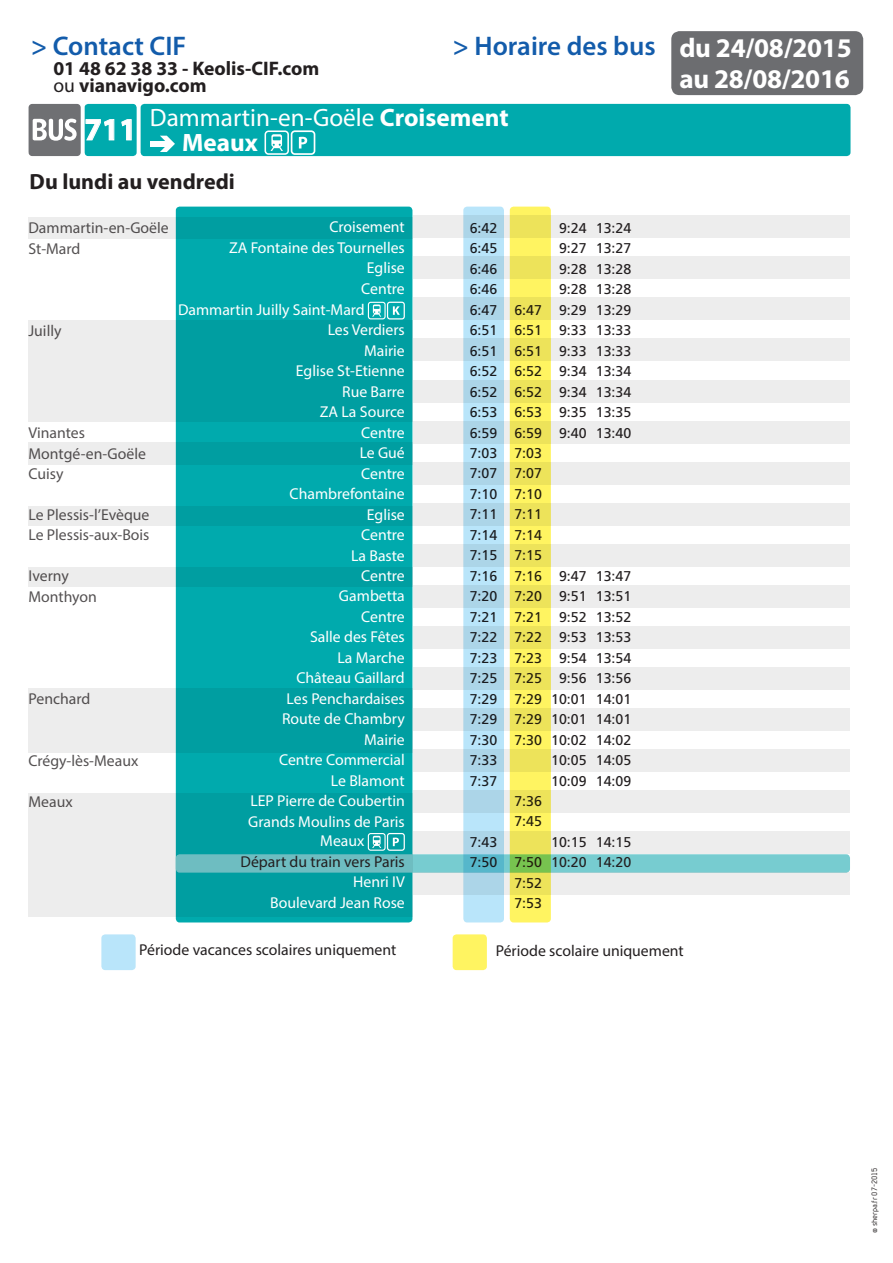
<style>
.page{position:relative;width:893px;height:1263px;background:#fff}
.page>*{position:absolute;margin:0;border:0;box-sizing:border-box;transform-origin:0 0}
.t1{font:700 31.35px "Myriad Pro";color:#fff}
.t2{font:700 27.15px/30.5px "Myriad Pro";letter-spacing:-.01em;color:#fff}
.t3{font:600 27px "Myriad Pro";color:#135cab}
.t4{font:25.2px/25.2px "Myriad Pro";color:#fff}
.t5{font:700 22.05px "Myriad Pro";color:#231f20}
.t6{font:700 19.65px/16.4px "Myriad Pro";color:#231f20}
.t7{font:15.75px/20.4px "Myriad Pro";color:#fff;text-align:right}
.t8{font:15.75px/20.4px "Myriad Pro";color:#231f20}
.t9{font:14.1px/20.4px "Frutiger";color:#231f20}
.t10{font:7.5px "Beta Sans";letter-spacing:-.01em;color:#231f20}
.s1{font-weight:400}
.s2{font-weight:700}
</style>
<div class="page">
<div style="left:671px;top:31px;width:192px;height:64px;background:#6c6d70;border-radius:8px"></div>
<div style="left:141px;top:104px;width:709px;height:52px;background:#00aaad;border-radius:4px"></div>
<div style="left:150px;top:141px;width:19px;height:5px;background:#fff"></div>
<svg style="left:160px;top:136px;width:15px;height:16px"></svg>
<div style="left:84px;top:104px;width:53px;height:52px;background:#00aaad;border-radius:4px"></div>
<div style="left:25px;top:100px;width:59px;height:60px;background:#6f7073;border:4px solid #fff;border-radius:5px"></div>
<svg style="left:33px;top:119px;width:44px;height:22px"></svg>
<svg style="left:85px;top:119px;width:29px;height:22px"></svg>
<svg style="left:121px;top:119px;width:11px;height:22px"></svg>
<svg style="left:265px;top:130px;width:50px;height:25px"></svg>
<div style="left:176px;top:207px;width:236px;height:715px;background:#00aaad;border-radius:4px"></div>
<svg style="left:28px;top:217px;width:385px;height:22px;fill:#009ea1"></svg>
<svg style="left:28px;top:320px;width:385px;height:102px;fill:#009ea1"></svg>
<svg style="left:28px;top:442px;width:385px;height:22px;fill:#009ea1"></svg>
<svg style="left:28px;top:506px;width:385px;height:19px;fill:#009ea1"></svg>
<svg style="left:28px;top:567px;width:385px;height:19px;fill:#009ea1"></svg>
<svg style="left:28px;top:688px;width:385px;height:65px;fill:#009ea1"></svg>
<div style="left:176px;top:854px;width:674px;height:19px;background:#77ccd0;border-radius:4px"></div>
<div style="left:413px;top:216px;width:437px;height:22px;background:#ededed"></div>
<div style="left:413px;top:257px;width:437px;height:22px;background:#ededed"></div>
<div style="left:413px;top:298px;width:437px;height:22px;background:#ededed"></div>
<div style="left:413px;top:339px;width:437px;height:22px;background:#ededed"></div>
<div style="left:413px;top:380px;width:437px;height:22px;background:#ededed"></div>
<div style="left:413px;top:421px;width:437px;height:22px;background:#ededed"></div>
<div style="left:413px;top:462px;width:437px;height:22px;background:#ededed"></div>
<div style="left:413px;top:503px;width:437px;height:22px;background:#ededed"></div>
<div style="left:413px;top:544px;width:437px;height:22px;background:#ededed"></div>
<div style="left:413px;top:585px;width:437px;height:23px;background:#ededed"></div>
<div style="left:413px;top:626px;width:437px;height:23px;background:#ededed"></div>
<div style="left:413px;top:667px;width:437px;height:23px;background:#ededed"></div>
<div style="left:413px;top:708px;width:437px;height:23px;background:#ededed"></div>
<div style="left:413px;top:749px;width:437px;height:23px;background:#ededed"></div>
<div style="left:413px;top:791px;width:437px;height:22px;background:#ededed"></div>
<div style="left:413px;top:832px;width:437px;height:22px;background:#ededed"></div>
<div style="left:413px;top:873px;width:437px;height:22px;background:#ededed"></div>
<div style="left:510px;top:207px;width:41px;height:715px;background:linear-gradient(to right,#f2e95d,#f2e95d);border-radius:4px"></div>
<div style="left:463px;top:207px;width:41px;height:715px;background:linear-gradient(to right,#afdbef,#afdbef);border-radius:4px"></div>
<div style="left:453px;top:934px;width:34px;height:36px;background:#fff461;border-radius:4px"></div>
<div style="left:101px;top:934px;width:35px;height:36px;background:#b9e5fa;border-radius:4px"></div>
<svg style="left:28px;top:793px;width:385px;height:123px;fill:#009ea1"></svg>
<svg style="left:368px;top:302px;width:37px;height:17px"></svg>
<svg style="left:368px;top:833px;width:37px;height:18px"></svg>
<h3 class="t3" style="left:31px;top:29px;width:157px">&gt; Contact CIF</h3>
<h3 class="t3" style="left:453px;top:29px;width:204px">&gt; Horaire des bus</h3>
<h3 class="t6" style="left:53px;top:60px;width:267px">01 48 62 38 33 - Keolis-CIF.com <span class="s1">ou</span> vianavigo.com</h3>
<h3 class="t4" style="left:182px;top:104px;width:328px;text-indent:-32px">Dammartin-en-Goële <span class="s2">Croisement<br>Meaux</span></h3>
<h1 class="t1" style="left:85px;top:109px;width:54px">711</h1>
<h3 class="t5" style="left:30px;top:167px;width:207px">Du lundi au vendredi</h3>
<p class="t8" style="left:28px;top:218px;width:142px">Dammartin-en-Goële<br>St-Mard</p>
<p class="t8" style="left:28px;top:320px;width:35px">Juilly</p>
<p class="t8" style="left:28px;top:422px;width:119px">Vinantes<br>Montgé-en-Goële<br>Cuisy</p>
<p class="t8" style="left:28px;top:504px;width:123px">Le Plessis-l’Evèque<br>Le Plessis-aux-Bois</p>
<p class="t8" style="left:28px;top:566px;width:70px">Iverny<br>Monthyon</p>
<p class="t8" style="left:28px;top:688px;width:63px">Penchard</p>
<p class="t8" style="left:28px;top:750px;width:111px">Crégy-lès-Meaux</p>
<p class="t8" style="left:28px;top:791px;width:46px">Meaux</p>
<p class="t7" style="left:329px;top:217px;width:77px">Croisement</p>
<p class="t7" style="left:229px;top:237px;width:177px">ZA Fontaine des Tournelles</p>
<p class="t7" style="left:367px;top:258px;width:39px">Eglise</p>
<p class="t7" style="left:361px;top:278px;width:45px">Centre</p>
<p class="t7" style="left:178px;top:299px;width:188px">Dammartin Juilly Saint-Mard</p>
<p class="t7" style="left:328px;top:319px;width:79px">Les Verdiers</p>
<p class="t7" style="left:364px;top:340px;width:42px">Mairie</p>
<p class="t7" style="left:296px;top:360px;width:110px">Eglise St-Etienne</p>
<p class="t7" style="left:342px;top:381px;width:64px">Rue Barre</p>
<p class="t7" style="left:320px;top:401px;width:87px">ZA La Source</p>
<p class="t7" style="left:361px;top:422px;width:45px">Centre</p>
<p class="t7" style="left:360px;top:442px;width:47px">Le Gué</p>
<p class="t7" style="left:361px;top:463px;width:45px">Centre</p>
<p class="t7" style="left:290px;top:483px;width:117px">Chambrefontaine</p>
<p class="t7" style="left:367px;top:504px;width:39px">Eglise</p>
<p class="t7" style="left:361px;top:524px;width:45px">Centre</p>
<p class="t7" style="left:351px;top:545px;width:55px">La Baste</p>
<p class="t7" style="left:361px;top:565px;width:45px">Centre</p>
<p class="t7" style="left:339px;top:586px;width:67px">Gambetta</p>
<p class="t7" style="left:361px;top:606px;width:45px">Centre</p>
<p class="t7" style="left:310px;top:627px;width:96px">Salle des Fêtes</p>
<p class="t7" style="left:337px;top:647px;width:69px">La Marche</p>
<p class="t7" style="left:296px;top:668px;width:110px">Château Gaillard</p>
<p class="t7" style="left:287px;top:688px;width:120px">Les Penchardaises</p>
<p class="t7" style="left:282px;top:709px;width:124px">Route de Chambry</p>
<p class="t7" style="left:364px;top:729px;width:42px">Mairie</p>
<p class="t7" style="left:279px;top:749px;width:127px">Centre Commercial</p>
<p class="t7" style="left:331px;top:770px;width:75px">Le Blamont</p>
<p class="t7" style="left:250px;top:790px;width:156px">LEP Pierre de Coubertin</p>
<p class="t7" style="left:248px;top:811px;width:158px">Grands Moulins de Paris</p>
<p class="t7" style="left:320px;top:830px;width:46px">Meaux</p>
<p class="t8" style="left:240px;top:851px;width:166px">Départ du train vers Paris</p>
<p class="t7" style="left:270px;top:871px;width:136px">Henri IV<br>Boulevard Jean Rose</p>
<p class="t9" style="left:470px;top:218px;width:29px">6:42</p>
<p class="t9" style="left:559px;top:218px;width:74px">9:24 13:24</p>
<p class="t9" style="left:470px;top:238px;width:29px">6:45</p>
<p class="t9" style="left:559px;top:238px;width:74px">9:27 13:27</p>
<p class="t9" style="left:470px;top:259px;width:29px">6:46</p>
<p class="t9" style="left:559px;top:259px;width:74px">9:28 13:28</p>
<p class="t9" style="left:470px;top:279px;width:29px">6:46</p>
<p class="t9" style="left:470px;top:279px;width:163px;text-indent:89px">9:28 13:28<br>6:47 6:47 9:29 13:29<br>6:51 6:51 9:33 13:33<br>6:51 6:51 9:33 13:33<br>6:52 6:52 9:34 13:34<br>6:52 6:52 9:34 13:34<br>6:53 6:53 9:35 13:35<br>6:59 6:59 9:40 13:40<br>7:03 7:03<br>7:07 7:07<br>7:10 7:10<br>7:11 7:11<br>7:14 7:14<br>7:15 7:15<br>7:16 7:16 9:47 13:47<br>7:20 7:20 9:51 13:51<br>7:21 7:21 9:52 13:52<br>7:22 7:22 9:53 13:53<br>7:23 7:23 9:54 13:54<br>7:25 7:25 9:56 13:56<br>7:29 7:29 10:01 14:01<br>7:29 7:29 10:01 14:01<br>7:30 7:30 10:02 14:02<br>7:33</p>
<p class="t9" style="left:551px;top:750px;width:82px">10:05 14:05</p>
<p class="t9" style="left:470px;top:770px;width:29px">7:37</p>
<p class="t9" style="left:551px;top:770px;width:82px">10:09 14:09</p>
<p class="t9" style="left:514px;top:791px;width:29px">7:36<br>7:45</p>
<p class="t9" style="left:470px;top:832px;width:29px">7:43</p>
<p class="t9" style="left:551px;top:832px;width:82px">10:15 14:15</p>
<p class="t9" style="left:470px;top:852px;width:163px">7:50 7:50 10:20 14:20</p>
<p class="t9" style="left:514px;top:873px;width:29px">7:52</p>
<p class="t9" style="left:514px;top:893px;width:29px">7:53</p>
<h2 class="t2" style="left:679px;top:32px;width:174px">du 24/08/2015 au 28/08/2016</h2>
<p class="t8" style="left:139px;top:940px;width:259px">Période vacances scolaires uniquement</p>
<p class="t8" style="left:496px;top:940px;width:190px">Période scolaire uniquement</p>
<p class="t10" style="left:870px;top:1232px;width:66px;rotate:-90deg">© sherpa.fr 07-2015</p>
</div>
